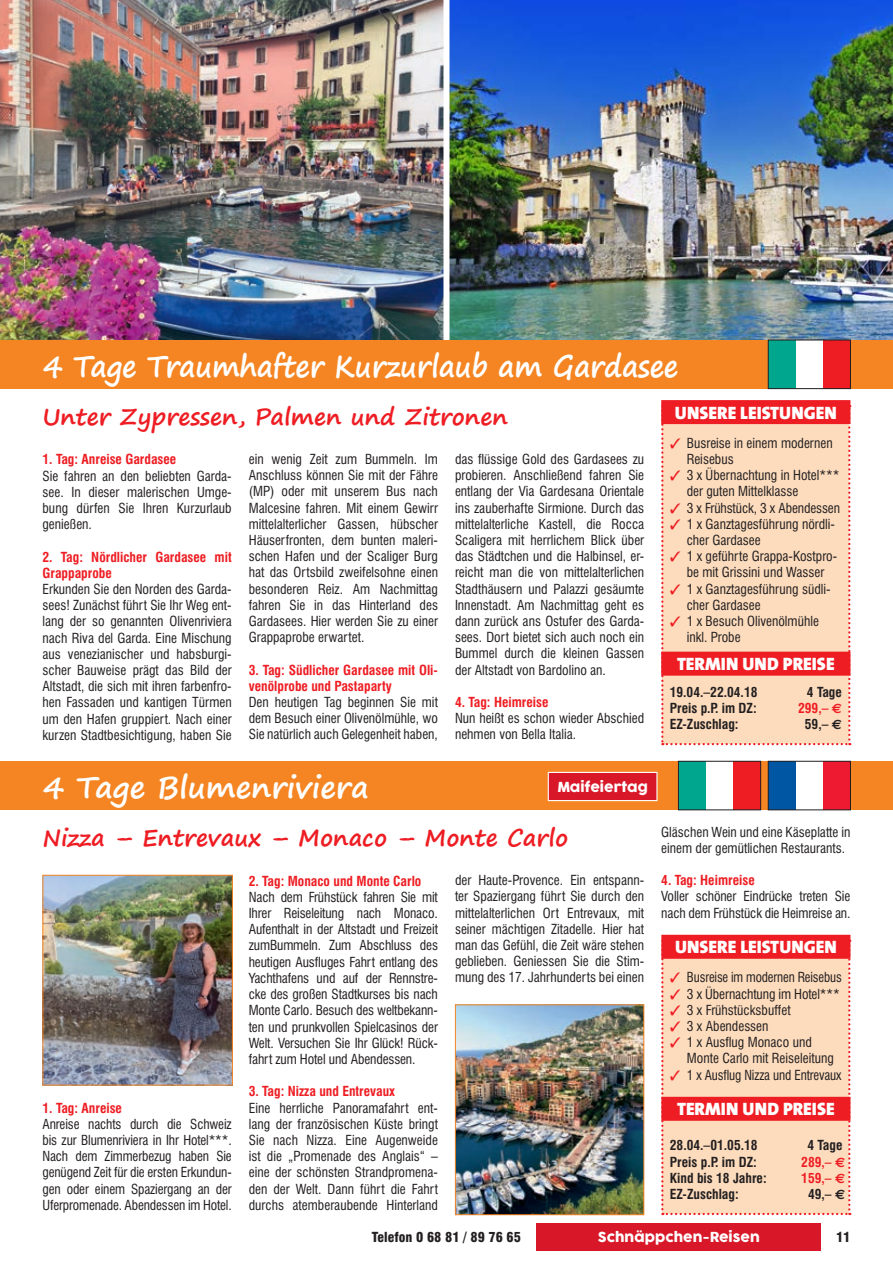
<style>
.page{position:relative;width:893px;height:1263px;background:#fff}
.page>*{position:absolute;margin:0;border:0;box-sizing:border-box;transform-origin:0 0}
.t1{font:700 30px "Segoe Print";letter-spacing:-.01em;color:#fff;scale:.93 1}
.t2{font:700 30px "Segoe Print";letter-spacing:-.01em;color:#fff}
.t3{font:700 23.25px "Segoe Print";color:#ee1d23}
.t4{font:900 18px "The Sans";color:#fff}
.t5{font:condensed 13.5px/16.2px "Swiss 721 BT";color:#231f20;text-align:justify}
.t6{font:700 condensed 13.5px/16.2px "Swiss 721 BT";color:#ee1d23}
.t7{font:condensed 13.5px/16.2px "Swiss 721 BT";color:#231f20;scale:.96 1}
.t8{font:700 condensed 13.5px "Swiss 721 BT";color:#231f20}
.t9{font:13.5px "COCOGOOSE";color:#fff}
.t10{font:900 condensed 13.5px "Swiss 721 BT";color:#231f20}
.s1{font-family:"Euro Sans";font-stretch:normal}
</style>
<div class="page">
<img style="left:12px;top:0;width:881px;height:340px">
<img style="left:0;top:0;width:12px;height:340px">
<div style="left:443px;top:0;width:6px;height:356px;background:#fff"></div>
<div style="left:0;top:340px;width:893px;height:49px;background:#f58522"></div>
<div style="left:0;top:762px;width:893px;height:48px;background:#f58522"></div>
<div style="left:768px;top:761px;width:82px;height:49px;background:#fff"></div>
<div style="left:768px;top:761px;width:27px;height:49px;background:#0156a3"></div>
<div style="left:823px;top:761px;width:27px;height:49px;background:#ed1a32"></div>
<div style="left:768px;top:761px;width:83px;height:49px;border:1px solid #231f20"></div>
<div style="left:768px;top:340px;width:82px;height:49px;background:#fff"></div>
<div style="left:768px;top:340px;width:28px;height:49px;background:#00a78e"></div>
<div style="left:823px;top:340px;width:27px;height:49px;background:#ee1d23"></div>
<div style="left:768px;top:340px;width:83px;height:49px;border:1px solid #231f20"></div>
<div style="left:679px;top:761px;width:82px;height:49px;background:#fff"></div>
<div style="left:679px;top:761px;width:27px;height:49px;background:#00a78e"></div>
<div style="left:733px;top:761px;width:28px;height:49px;background:#ee1d23"></div>
<div style="left:678px;top:761px;width:83px;height:49px;border:1px solid #231f20"></div>
<img style="left:45px;top:877px;width:186px;height:206px">
<div style="left:43px;top:875px;width:190px;height:210px;border:1px solid #f58522"></div>
<img style="left:457px;top:1006px;width:185px;height:207px">
<div style="left:455px;top:1004px;width:189px;height:211px;border:1px solid #f58522"></div>
<div style="left:661px;top:935px;width:189px;height:24px;background:#ee1d23"></div>
<div style="left:661px;top:400px;width:189px;height:24px;background:#ee1d23"></div>
<div style="left:548px;top:772px;width:109px;height:28px;background:#d81829"></div>
<div style="left:548px;top:772px;width:109px;height:29px;border:1px solid #fff"></div>
<div style="left:536px;top:1223px;width:285px;height:27px;background:#d81829"></div>
<svg style="left:661px;top:940px;width:189px;height:275px;background:#fabda5"></svg>
<svg style="left:661px;top:405px;width:189px;height:340px;background:#fac2a8"></svg>
<h1 class="t1" style="left:43px;top:339px;width:685px">4 Tage Traumhafter Kurzurlaub am Gardasee</h1>
<h2 class="t3" style="left:43px;top:395px;width:467px">Unter Zypressen, Palmen und Zitronen</h2>
<p class="t6" style="left:43px;top:451px;width:135px">1. Tag: Anreise Gardasee</p>
<p class="t5" style="left:43px;top:468px;width:191px">Sie fahren an den beliebten Garda&shy;see. In dieser malerischen Umge&shy;bung dürfen Sie Ihren Kurzurlaub genießen.</p>
<p class="t6" style="left:43px;top:549px;width:191px">2. Tag: Nördlicher Gardasee mit<br>Grappaprobe</p>
<p class="t5" style="left:43px;top:581px;width:191px">Erkunden Sie den Norden des Garda&shy;sees! Zunächst führt Sie Ihr Weg ent&shy;lang der so genannten Olivenriviera nach Riva del Garda. Eine Mischung aus venezianischer und habsburgi&shy;scher Bauweise prägt das Bild der Altstadt, die sich mit ihren farbenfro&shy;hen Fassaden und kantigen Türmen um den Hafen gruppiert. Nach einer kurzen Stadtbesichtigung, haben Sie</p>
<h3 class="t4" style="left:675px;top:401px;width:163px">UNSERE LEISTUNGEN</h3>
<p class="t5" style="left:687px;top:435px;width:155px;text-align:left">Busreise in einem modernen<br>Reisebus<br>3 x Übernachtung in Hotel*** der guten Mittelklasse<br>3 x Frühstück, 3 x Abendessen<br>1 x Ganztagesführung nördli&shy;cher Gardasee<br>1 x geführte Grappa-Kostpro&shy;be mit Grissini und Wasser<br>1 x Ganztagesführung südli&shy;cher Gardasee<br>1 x Besuch Olivenölmühle inkl. Probe</p>
<h3 class="t4" style="left:677px;top:652px;width:159px">TERMIN UND PREISE</h3>
<p class="t8" style="left:670px;top:684px;width:89px">19.04.–22.04.18</p>
<p class="t8" style="left:807px;top:684px;width:36px">4 Tage</p>
<p class="t8" style="left:670px;top:700px;width:89px">Preis p.P. im DZ:</p>
<p class="t6" style="left:798px;top:700px;width:45px">299,– <span class="s1">€</span></p>
<p class="t8" style="left:670px;top:716px;width:70px">EZ-Zuschlag:</p>
<p class="t8" style="left:805px;top:716px;width:39px">59,– <span class="s1">€</span></p>
<p class="t5" style="left:455px;top:451px;width:191px">das flüssige Gold des Gardasees zu probieren. Anschließend fahren Sie entlang der Via Gardesana Orientale ins zauberhafte Sirmione. Durch das mittelalterliche Kastell, die Rocca Scaligera mit herrlichem Blick über das Städtchen und die Halbinsel, er&shy;reicht man die von mittelalterlichen Stadthäusern und Palazzi gesäumte Innenstadt. Am Nachmittag geht es dann zurück ans Ostufer des Garda&shy;sees. Dort bietet sich auch noch ein Bummel durch die kleinen Gassen der Altstadt von Bardolino an.</p>
<p class="t6" style="left:455px;top:694px;width:95px">4. Tag: Heimreise</p>
<p class="t5" style="left:455px;top:710px;width:191px">Nun heißt es schon wieder Abschied nehmen von Bella Italia.</p>
<p class="t5" style="left:249px;top:451px;width:191px">ein wenig Zeit zum Bummeln. Im Anschluss können Sie mit der Fähre (MP) oder mit unserem Bus nach Malcesine fahren. Mit einem Gewirr mittelalterlicher Gassen, hübscher Häuserfronten, dem bunten maleri&shy;schen Hafen und der Scaliger Burg hat das Ortsbild zweifelsohne einen besonderen Reiz. Am Nachmittag fahren Sie in das Hinterland des Gardasees. Hier werden Sie zu einer Grappaprobe erwartet.</p>
<p class="t6" style="left:249px;top:661px;width:191px">3. Tag: Südlicher Gardasee mit Oli&shy;venölprobe und Pastaparty</p>
<p class="t5" style="left:249px;top:694px;width:191px">Den heutigen Tag beginnen Sie mit dem Besuch einer Olivenölmühle, wo Sie natürlich auch Gelegenheit haben,</p>
<h1 class="t2" style="left:43px;top:760px;width:328px">4 Tage Blumenriviera</h1>
<h2 class="t3" style="left:43px;top:816px;width:527px">Nizza – Entrevaux – Monaco – Monte Carlo</h2>
<p class="t9" style="left:557px;top:776px;width:92px">Maifeiertag</p>
<p class="t6" style="left:43px;top:1099px;width:81px">1. Tag: Anreise</p>
<p class="t5" style="left:43px;top:1116px;width:191px">Anreise nachts durch die Schweiz bis zur Blumenriviera in Ihr Hotel***.<br>Nach dem Zimmerbezug haben Sie genügend Zeit für die ersten Erkundun&shy;gen oder einem Spaziergang an der Uferpromenade. Abendessen im Hotel.</p>
<p class="t6" style="left:249px;top:873px;width:174px">2. Tag: Monaco und Monte Carlo</p>
<p class="t5" style="left:249px;top:889px;width:191px">Nach dem Frühstück fahren Sie mit Ihrer Reiseleitung nach Monaco.<br>Aufenthalt in der Altstadt und Freizeit zumBummeln. Zum Abschluss des heutigen Ausfluges Fahrt entlang des Yachthafens und auf der Rennstre&shy;cke des großen Stadtkurses bis nach Monte Carlo. Besuch des weltbekann&shy;ten und prunkvollen Spielcasinos der Welt. Versuchen Sie Ihr Glück! Rück&shy;fahrt zum Hotel und Abendessen.</p>
<p class="t6" style="left:249px;top:1083px;width:148px">3. Tag: Nizza und Entrevaux</p>
<p class="t5" style="left:249px;top:1099px;width:191px">Eine herrliche Panoramafahrt ent&shy;lang der französischen Küste bringt Sie nach Nizza. Eine Augenweide ist die „Promenade des Anglais“ – eine der schönsten Strandpromena&shy;den der Welt. Dann führt die Fahrt durchs atemberaubende Hinterland</p>
<p class="t5" style="left:455px;top:872px;width:191px">der Haute-Provence. Ein entspann&shy;ter Spaziergang führt Sie durch den mittelalterlichen Ort Entrevaux, mit seiner mächtigen Zitadelle. Hier hat man das Gefühl, die Zeit wäre stehen geblieben. Geniessen Sie die Stim&shy;mung des 17. Jahrhunderts bei einen</p>
<p class="t5" style="left:661px;top:823px;width:191px">Gläschen Wein und eine Käseplatte in einem der gemütlichen Restaurants.</p>
<p class="t6" style="left:661px;top:872px;width:95px">4. Tag: Heimreise</p>
<p class="t5" style="left:661px;top:888px;width:191px">Voller schöner Eindrücke treten Sie nach dem Frühstück die Heimreise an.</p>
<h3 class="t4" style="left:675px;top:935px;width:163px">UNSERE LEISTUNGEN</h3>
<p class="t7" style="left:687px;top:969px;width:163px">Busreise im modernen Reisebus<br>3 x Übernachtung im Hotel***<br>3 x Frühstücksbuffet<br>3 x Abendessen<br>1 x Ausflug Monaco und<br>Monte Carlo mit Reiseleitung<br>1 x Ausflug Nizza und Entrevaux</p>
<h3 class="t4" style="left:677px;top:1097px;width:159px">TERMIN UND PREISE</h3>
<p class="t8" style="left:670px;top:1137px;width:89px">28.04.–01.05.18</p>
<p class="t8" style="left:807px;top:1137px;width:36px">4 Tage</p>
<p class="t8" style="left:670px;top:1153px;width:89px">Preis p.P. im DZ:</p>
<p class="t6" style="left:801px;top:1153px;width:45px">289,– <span class="s1">€</span></p>
<p class="t8" style="left:670px;top:1170px;width:98px">Kind bis 18 Jahre:</p>
<p class="t6" style="left:801px;top:1170px;width:45px">159,– <span class="s1">€</span></p>
<p class="t8" style="left:670px;top:1186px;width:70px">EZ-Zuschlag:</p>
<p class="t8" style="left:808px;top:1186px;width:39px">49,– <span class="s1">€</span></p>
<p class="t9" style="left:598px;top:1226px;width:164px">Schnäppchen-Reisen</p>
<p class="t10" style="left:372px;top:1229px;width:151px">Telefon 0 68 81 / 89 76 65</p>
<p class="t10" style="left:836px;top:1229px;width:16px">11</p>
</div>
